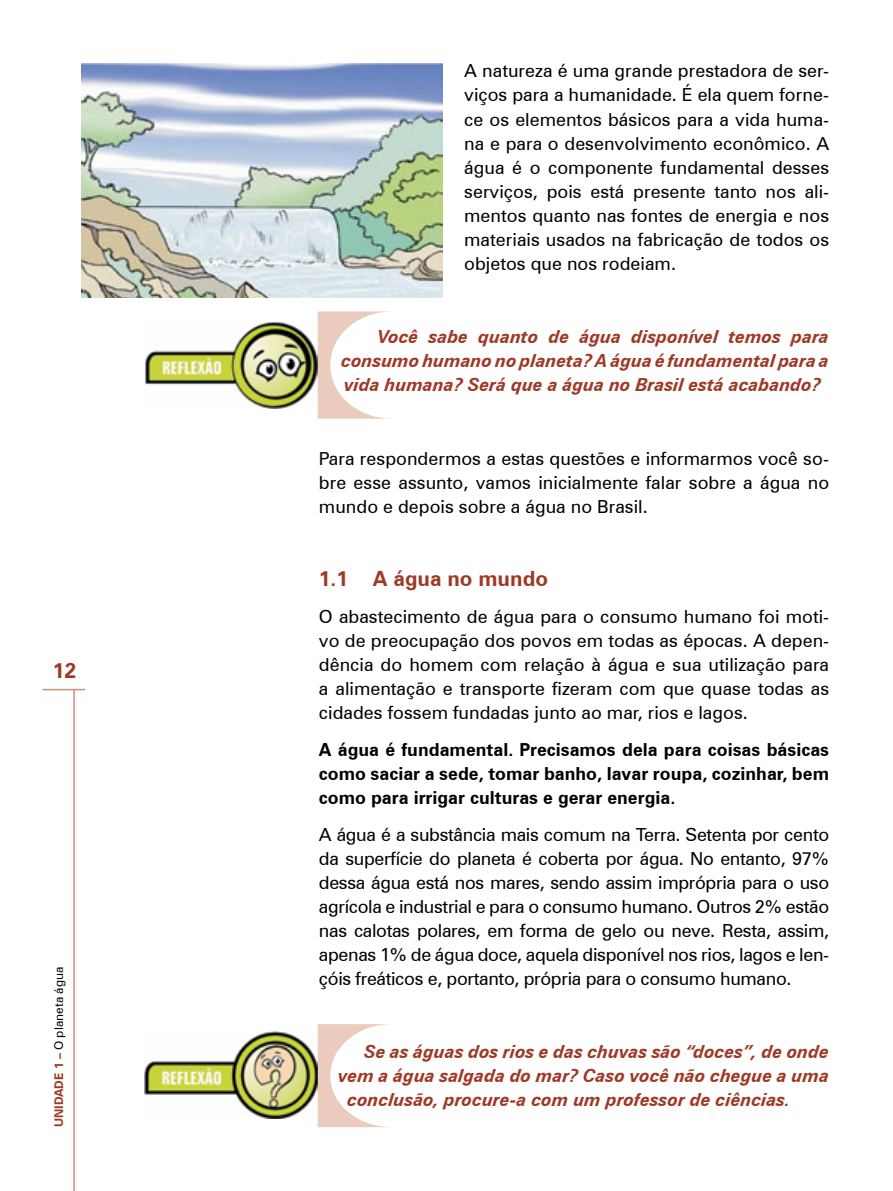
<style>
.page{position:relative;width:893px;height:1191px;background:#fff}
.page>*{position:absolute;margin:0;border:0;box-sizing:border-box;transform-origin:0 0}
.t1{font:700 21px "Zurich BT";color:#9f3925}
.t2{font:18px/24px "Zurich BT";color:#000;text-align:justify}
.t3{font:italic 700 18px/24px "Zurich BT";color:#9f3925;text-align:justify}
.t4{font:700 18px/24px "Zurich BT";color:#000;text-align:justify}
.t5{font:12px "Zurich BT";color:#000}
.s1{font-weight:700;color:#9f3925}
</style>
<div class="page">
<hr style="left:43px;top:689px;width:42px;height:1px;background:#cd8d78">
<hr style="left:73px;top:689px;width:2px;height:502px;background:#cd8d78">
<img style="left:81px;top:64px;width:362px;height:233px">
<img style="left:145px;top:321px;width:173px;height:87px">
<svg style="left:318px;top:311px;width:71px;height:107px"></svg>
<img style="left:145px;top:1031px;width:173px;height:87px">
<svg style="left:318px;top:1024px;width:70px;height:103px"></svg>
<p class="t1" style="left:53px;top:658px;width:25px">12</p>
<p class="t5" style="left:52px;top:1127px;width:162px;rotate:-90deg"><span class="s1">UNIDADE 1 –</span> O planeta água</p>
<p class="t2" style="left:464px;top:59px;width:366px">A natureza é uma grande prestadora de ser&shy;viços para a humanidade. É ela quem forne&shy;ce os elementos básicos para a vida huma&shy;na e para o desenvolvimento econômico. A água é o componente fundamental desses serviços, pois está presente tanto nos ali&shy;mentos quanto nas fontes de energia e nos materiais usados na fabricação de todos os objetos que nos rodeiam.</p>
<p class="t3" style="left:342px;top:324px;width:489px;text-indent:36px">Você sabe quanto de água disponível temos para consumo humano no planeta? A água é fundamental para a vida humana? Será que a água no Brasil está acabando?</p>
<p class="t2" style="left:319px;top:446px;width:512px">Para respondermos a estas questões e informarmos você so&shy;bre esse assunto, vamos inicialmente falar sobre a água no mundo e depois sobre a água no Brasil.</p>
<p class="t1" style="left:319px;top:566px;width:231px">1.1 A água no mundo</p>
<p class="t2" style="left:319px;top:604px;width:512px">O abastecimento de água para o consumo humano foi moti&shy;vo de preocupação dos povos em todas as épocas. A depen&shy;dência do homem com relação à água e sua utilização para a alimentação e transporte fizeram com que quase todas as cidades fossem fundadas junto ao mar, rios e lagos.</p>
<p class="t4" style="left:319px;top:737px;width:512px">A água é fundamental. Precisamos dela para coisas básicas como saciar a sede, tomar banho, lavar roupa, cozinhar, bem como para irrigar culturas e gerar energia.</p>
<p class="t2" style="left:319px;top:822px;width:512px">A água é a substância mais comum na Terra. Setenta por cento da superfície do planeta é coberta por água. No entanto, 97% dessa água está nos mares, sendo assim imprópria para o uso agrícola e industrial e para o consumo humano. Outros 2% estão nas calotas polares, em forma de gelo ou neve. Resta, assim, apenas 1% de água doce, aquela disponível nos rios, lagos e len&shy;çóis freáticos e, portanto, própria para o consumo humano.</p>
<p class="t3" style="left:364px;top:1039px;width:467px">Se as águas dos rios e das chuvas são “doces”, de onde</p>
<p class="t3" style="left:339px;top:1063px;width:492px">vem a água salgada do mar? Caso você não chegue a uma</p>
<p class="t3" style="left:348px;top:1087px;width:444px">conclusão, procure-a com um professor de ciências.</p>
</div>
